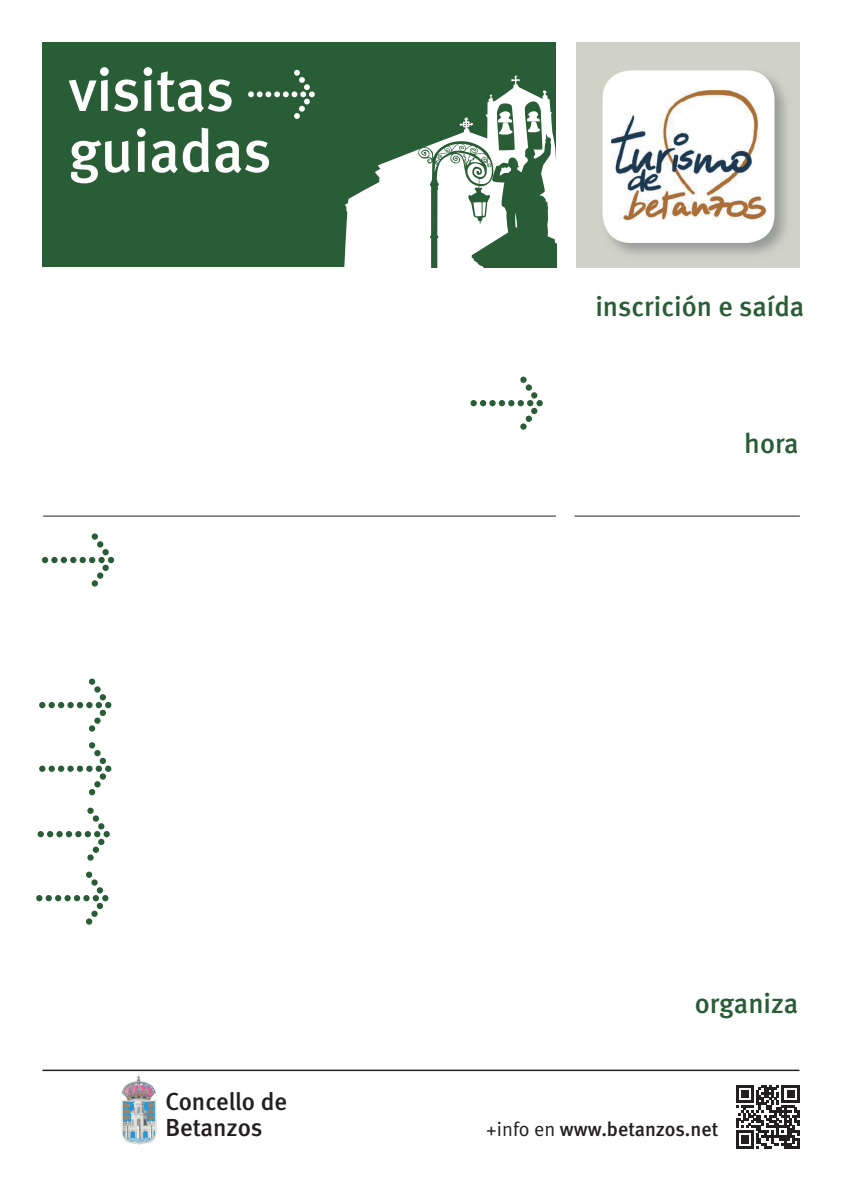
<style>
.page{position:relative;width:842px;height:1191px;background:#fff}
.page>*{position:absolute;margin:0;border:0;box-sizing:border-box;transform-origin:0 0}
.t1{font:500 28px "Meta";color:#295d35}
.t2{font:500 24.6px/26px "Meta";letter-spacing:-.005em;color:#231f20}
.t3{font:500 20px "Meta";color:#231f20}
.s1{font-family:"Meta Normal";font-weight:400}
</style>
<div class="page">
<img style="left:576px;top:43px;width:223px;height:224px">
<div style="left:43px;top:42px;width:513px;height:224px;background:#295d35"></div>
<svg style="left:342px;top:75px;width:209px;height:192px"></svg>
<svg style="left:417px;top:111px;width:139px;height:156px"></svg>
<svg style="left:71px;top:128px;width:198px;height:55px"></svg>
<svg style="left:69px;top:67px;width:246px;height:52px"></svg>
<img style="left:122px;top:1076px;width:35px;height:68px">
<hr style="left:43px;top:1069px;width:756px;height:2px;background:#231f20">
<svg style="left:736px;top:1085px;width:63px;height:63px"></svg>
<svg style="left:470px;top:376px;width:73px;height:54px"></svg>
<hr style="left:43px;top:515px;width:513px;height:1px;background:#231f20">
<hr style="left:574px;top:515px;width:226px;height:1px;background:#231f20">
<svg style="left:42px;top:533px;width:72px;height:53px"></svg>
<svg style="left:39px;top:678px;width:72px;height:53px"></svg>
<svg style="left:39px;top:742px;width:72px;height:53px"></svg>
<svg style="left:38px;top:807px;width:72px;height:53px"></svg>
<svg style="left:36px;top:871px;width:72px;height:53px"></svg>
<p class="t1" style="left:595px;top:290px;width:210px">inscrición e saída</p>
<p class="t1" style="left:744px;top:427px;width:56px">hora</p>
<p class="t2" style="left:165px;top:1088px;width:123px">Concello de<br>Betanzos</p>
<p class="t1" style="left:695px;top:986px;width:105px">organiza</p>
<p class="t3" style="left:486px;top:1117px;width:233px"><span class="s1">+info en</span> www.betanzos.net</p>
</div>
